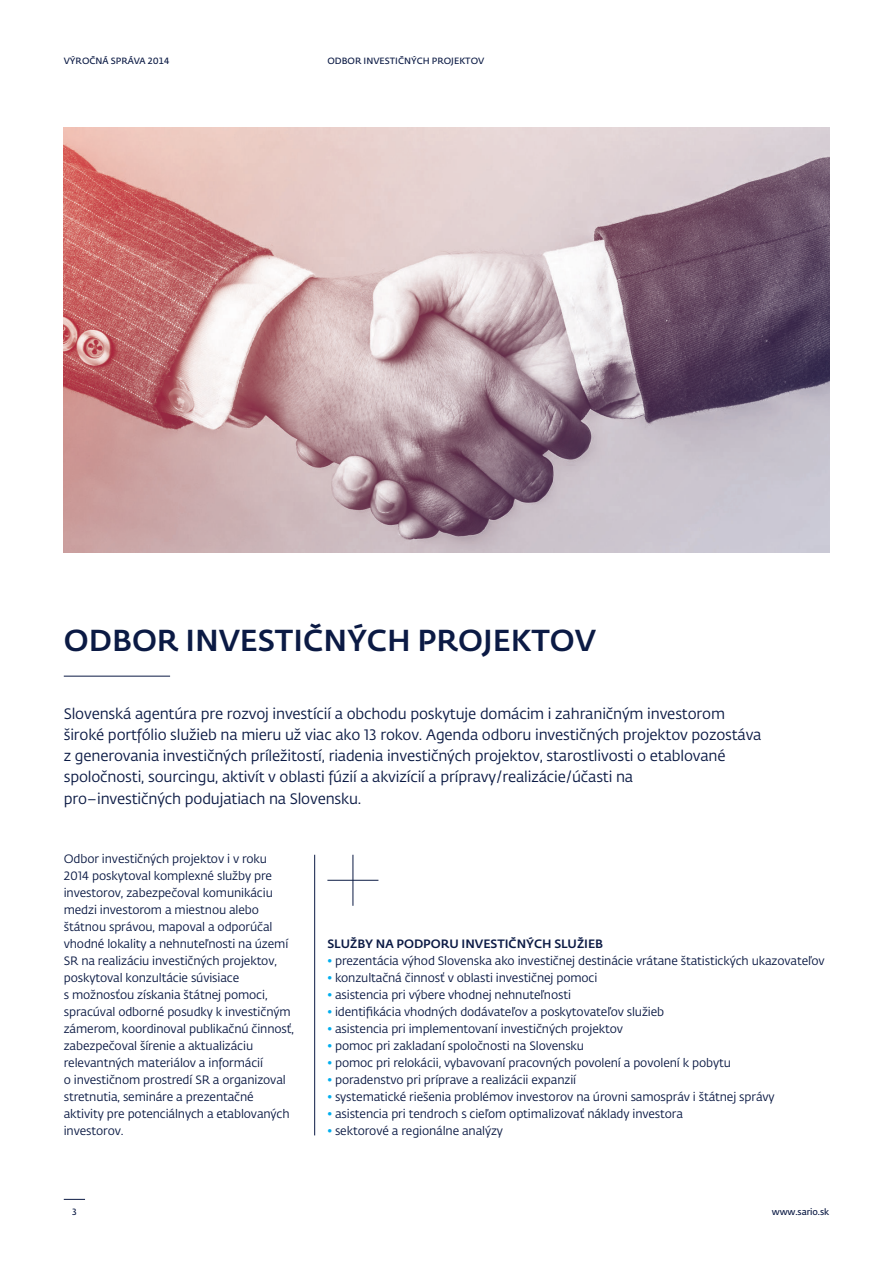
<style>
.page{position:relative;width:893px;height:1263px;background:#fff}
.page>*{position:absolute;margin:0;border:0;box-sizing:border-box;transform-origin:0 0}
.t1{font:500 30px "Fedra Sans Pro";color:#0b1a44}
.t2{font:15px/21.3px "Fedra Sans Pro";letter-spacing:-.01em;color:#0b1a44}
.t3{font:12px/17px "Fedra Sans Pro";letter-spacing:-.01em;color:#0b1a44}
.t4{font:500 12px "Fedra Sans Pro";color:#0b1a44}
.t5{font:600 9px "Fedra Sans Pro";color:#0b1a44}
.s1{color:#00aeef}
</style>
<div class="page">
<svg style="left:64px;top:1199px;width:21px;height:1px"></svg>
<hr style="left:64px;top:676px;width:106px;height:1px;background:#0b1a44">
<hr style="left:327px;top:880px;width:51px;height:1px;background:#0b1a44">
<hr style="left:353px;top:855px;width:1px;height:51px;background:#0b1a44">
<img style="left:64px;top:128px;width:765px;height:425px">
<hr style="left:314px;top:855px;width:1px;height:280px;background:#0b1a44">
<p class="t5" style="left:64px;top:54px;width:107px">VÝROČNÁ SPRÁVA 2014</p>
<p class="t5" style="left:327px;top:54px;width:158px">ODBOR INVESTIČNÝCH PROJEKTOV</p>
<h1 class="t1" style="left:64px;top:617px;width:533px">ODBOR INVESTIČNÝCH PROJEKTOV</h1>
<p class="t2" style="left:64px;top:702px;width:699px">Slovenská agentúra pre rozvoj investícií a obchodu poskytuje domácim i zahraničným investorom široké portfólio služieb na mieru už viac ako 13 rokov. Agenda odboru investičných projektov pozostáva z generovania investičných príležitostí, riadenia investičných projektov, starostlivosti o etablované spoločnosti, sourcingu, aktivít v oblasti fúzií a akvizícií a prípravy/realizácie/účasti na<br>pro–investičných podujatiach na Slovensku.</p>
<p class="t3" style="left:64px;top:850px;width:232px">Odbor investičných projektov i v roku 2014 poskytoval komplexné služby pre investorov, zabezpečoval komunikáciu medzi investorom a miestnou alebo štátnou správou, mapoval a odporúčal vhodné lokality a nehnuteľnosti na území SR na realizáciu investičných projektov, poskytoval konzultácie súvisiace<br>s možnosťou získania štátnej pomoci, spracúval odborné posudky k investičným zámerom, koordinoval publikačnú činnosť, zabezpečoval šírenie a aktualizáciu relevantných materiálov a informácií<br>o investičnom prostredí SR a organizoval stretnutia, semináre a prezentačné aktivity pre potenciálnych a etablovaných investorov.</p>
<p class="t4" style="left:327px;top:935px;width:277px">SLUŽBY NA PODPORU INVESTIČNÝCH SLUŽIEB</p>
<p class="t3" style="left:327px;top:952px;width:499px"><span class="s1">•</span> prezentácia výhod Slovenska ako investičnej destinácie vrátane štatistických ukazovateľov</p>
<p class="t3" style="left:327px;top:969px;width:271px"><span class="s1">•</span> konzultačná činnosť v oblasti investičnej pomoci</p>
<p class="t3" style="left:327px;top:986px;width:245px"><span class="s1">•</span> asistencia pri výbere vhodnej nehnuteľnosti</p>
<p class="t3" style="left:327px;top:1003px;width:338px"><span class="s1">•</span> identifikácia vhodných dodávateľov a poskytovateľov služieb</p>
<p class="t3" style="left:327px;top:1020px;width:297px"><span class="s1">•</span> asistencia pri implementovaní investičných projektov</p>
<p class="t3" style="left:327px;top:1037px;width:258px"><span class="s1">•</span> pomoc pri zakladaní spoločnosti na Slovensku</p>
<p class="t3" style="left:327px;top:1054px;width:405px"><span class="s1">•</span> pomoc pri relokácii, vybavovaní pracovných povolení a povolení k pobytu</p>
<p class="t3" style="left:327px;top:1071px;width:250px"><span class="s1">•</span> poradenstvo pri príprave a realizácii expanzií</p>
<p class="t3" style="left:327px;top:1088px;width:449px"><span class="s1">•</span> systematické riešenia problémov investorov na úrovni samospráv i štátnej správy</p>
<p class="t3" style="left:327px;top:1105px;width:357px"><span class="s1">•</span> asistencia pri tendroch s cieľom optimalizovať náklady investora</p>
<p class="t3" style="left:327px;top:1122px;width:177px"><span class="s1">•</span> sektorové a regionálne analýzy</p>
<p class="t5" style="left:72px;top:1205px;width:6px">3</p>
<p class="t5" style="left:772px;top:1205px;width:59px">www.sario.sk</p>
</div>
